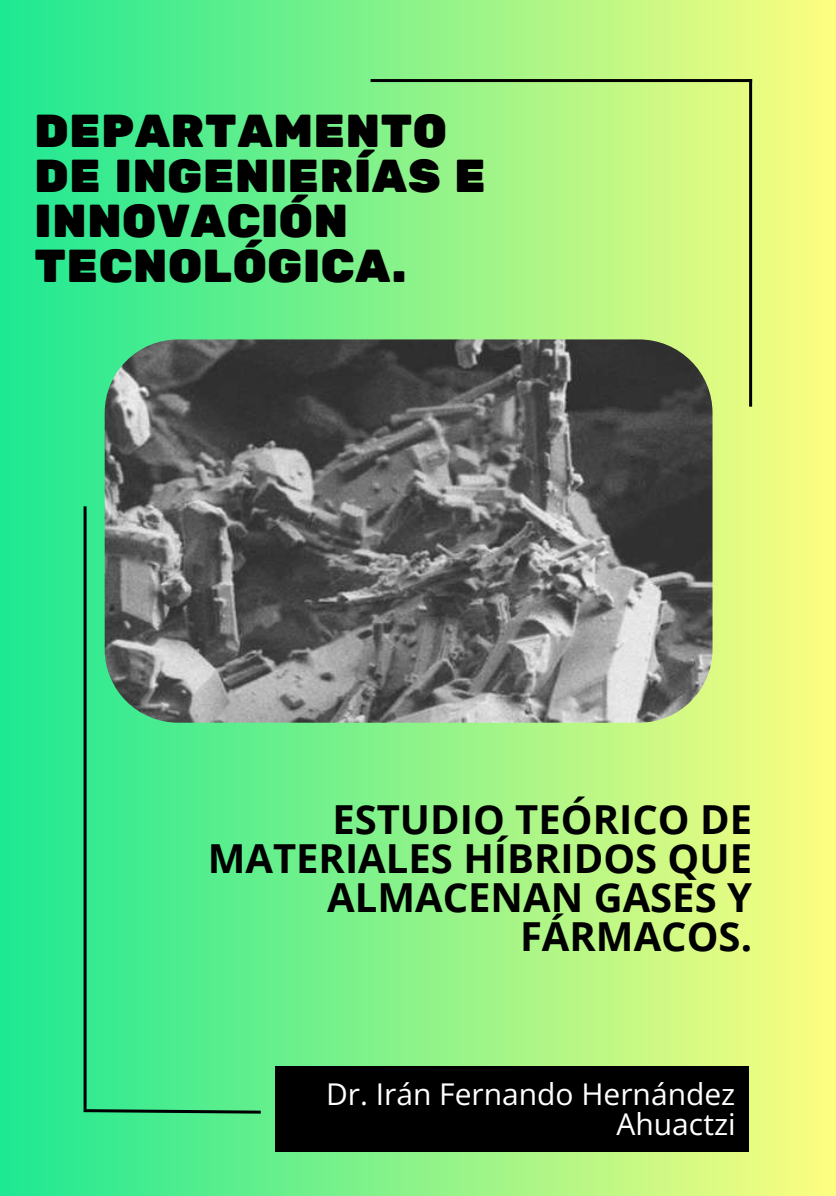
<style>
.page{position:relative;width:836px;height:1196px;background:#fff}
.page>*{position:absolute;margin:0;border:0;box-sizing:border-box;transform-origin:0 0}
.t1{font:46px/45px "Rubik One";color:#000}
.t2{font:700 40px/39px "Open Sans";color:#000;text-align:right}
.t3{font:30px/30px "Open Sans";color:#fff;text-align:right}
</style>
<div class="page">
<div style="left:0;top:0;width:835px;height:1195px;background:linear-gradient(to right,#1de893,#fdfd80)"></div>
<hr style="left:370px;top:79px;width:382px;height:3px;background:#000">
<hr style="left:749px;top:79px;width:3px;height:327px;background:#000">
<svg style="left:80px;top:1107px;width:184px;height:8px"></svg>
<hr style="left:84px;top:506px;width:3px;height:603px;background:#000">
<div style="left:275px;top:1066px;width:474px;height:85px;background:#000"></div>
<img style="left:105px;top:339px;width:607px;height:383px;border-radius:74px">
<p class="t1" style="left:34px;top:110px;width:453px">DEPARTAMENTO<br>DE INGENIERÍAS E<br>INNOVACIÓN<br>TECNOLÓGICA.</p>
<p class="t2" style="left:208px;top:798px;width:546px">ESTUDIO TEÓRICO DE<br>MATERIALES HÍBRIDOS QUE<br>ALMACENAN GASES Y<br>FÁRMACOS.</p>
<p class="t3" style="left:326px;top:1078px;width:411px">Dr. Irán Fernando Hernández<br>Ahuactzi</p>
</div>
